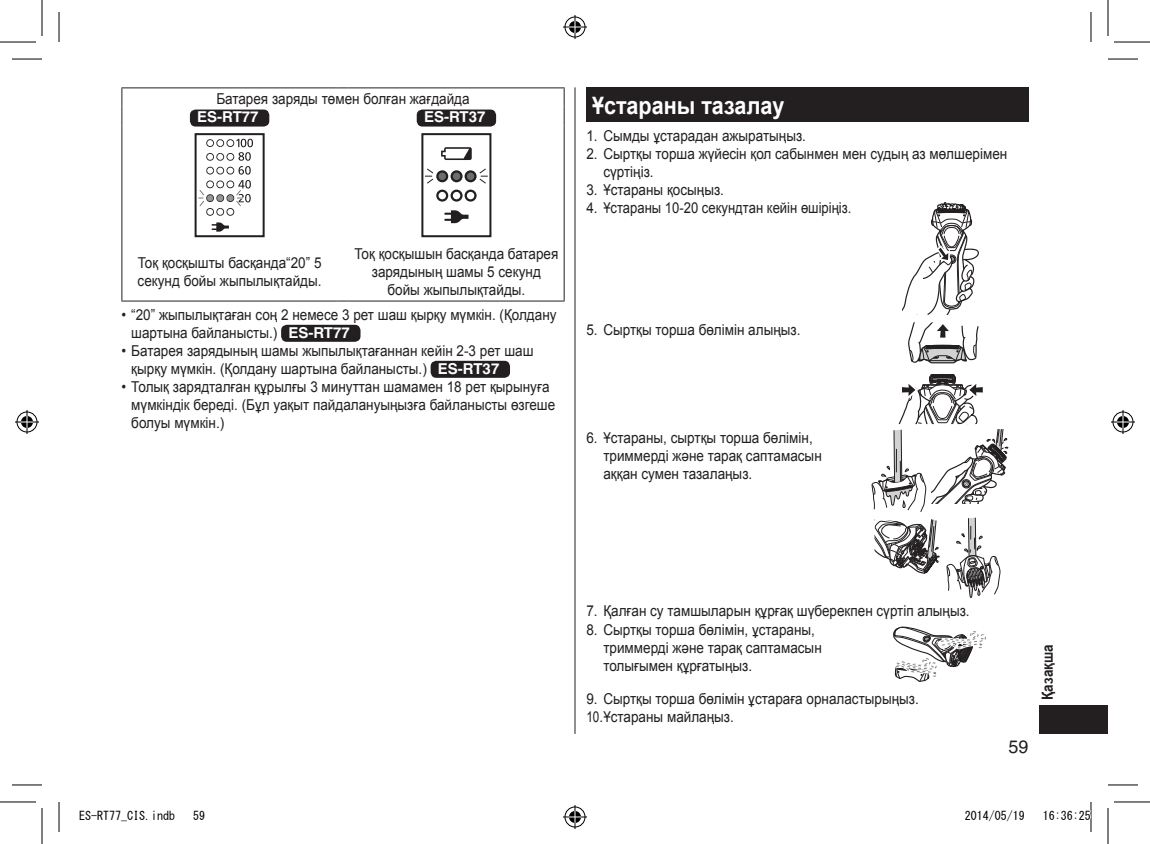
<style>
.page{position:relative;width:1150px;height:844px;background:#fff}
.page>*{position:absolute;margin:0;border:0;box-sizing:border-box;transform-origin:0 0}
.t1{font:700 24px "Arial";color:#fff;scale:.9 1}
.t2{font:18px "Helvetica";color:#231f20}
.t3{font:15px/18px "Arial";color:#231f20;scale:.9 1}
.t4{font:15px "Arial";color:#231f20;scale:.78 1}
.t5{font:700 15px "Helvetica";color:#fff}
.t6{font:700 15px "Arial";color:#231f20;scale:.9 1}
.t7{font:12px "MS Gothic";color:#000}
.s1{font-family:"Helvetica";font-weight:700;color:#fff}
</style>
<div class="page">
<div style="left:1040px;top:705px;width:68px;height:29px;background:#231f20"></div>
<hr style="left:575px;top:87px;width:1px;height:647px;background:#231f20">
<hr style="left:121px;top:87px;width:216px;height:1px;background:#231f20">
<svg style="left:337px;top:87px;width:12px;height:1px"></svg>
<hr style="left:349px;top:87px;width:216px;height:1px;background:#231f20">
<svg style="left:121px;top:88px;width:1px;height:37px"></svg>
<svg style="left:564px;top:88px;width:1px;height:37px"></svg>
<hr style="left:121px;top:125px;width:1px;height:120px;background:#231f20">
<hr style="left:564px;top:125px;width:1px;height:120px;background:#231f20">
<hr style="left:121px;top:245px;width:1px;height:55px;background:#231f20">
<hr style="left:564px;top:245px;width:1px;height:55px;background:#231f20">
<hr style="left:121px;top:300px;width:216px;height:1px;background:#231f20">
<svg style="left:337px;top:300px;width:12px;height:1px"></svg>
<hr style="left:349px;top:300px;width:216px;height:1px;background:#231f20">
<div style="left:190px;top:110px;width:79px;height:17px;background:#231f20;border-radius:6px"></div>
<div style="left:417px;top:110px;width:79px;height:17px;background:#231f20;border-radius:6px"></div>
<div style="left:195px;top:133px;width:70px;height:104px;border:2px solid #231f20"></div>
<svg style="left:212px;top:222px;width:17px;height:10px"></svg>
<svg style="left:197px;top:139px;width:55px;height:77px"></svg>
<div style="left:421px;top:133px;width:70px;height:104px;border:2px solid #231f20"></div>
<svg style="left:444px;top:210px;width:24px;height:13px"></svg>
<svg style="left:441px;top:147px;width:31px;height:13px"></svg>
<div style="left:465px;top:190px;width:12px;height:12px;border:2px solid #231f20;border-radius:50%"></div>
<div style="left:436px;top:190px;width:12px;height:12px;border:2px solid #231f20;border-radius:50%"></div>
<div style="left:451px;top:190px;width:11px;height:12px;border:2px solid #231f20;border-radius:50%"></div>
<svg style="left:425px;top:167px;width:64px;height:18px"></svg>
<div style="left:281px;top:325px;width:79px;height:17px;background:#231f20;border-radius:6px"></div>
<div style="left:431px;top:361px;width:79px;height:17px;background:#231f20;border-radius:6px"></div>
<div style="left:586px;top:87px;width:442px;height:35px;background:#231f20"></div>
<svg style="left:902px;top:202px;width:77px;height:113px"></svg>
<svg style="left:898px;top:373px;width:85px;height:51px"></svg>
<svg style="left:908px;top:322px;width:71px;height:42px"></svg>
<svg style="left:872px;top:430px;width:54px;height:82px"></svg>
<svg style="left:932px;top:430px;width:76px;height:73px"></svg>
<svg style="left:874px;top:519px;width:65px;height:55px"></svg>
<svg style="left:947px;top:517px;width:53px;height:80px"></svg>
<svg style="left:893px;top:626px;width:93px;height:56px"></svg>
<hr style="left:12px;top:59px;width:30px;height:1px;background:#000">
<hr style="left:1108px;top:59px;width:30px;height:1px;background:#000">
<hr style="left:12px;top:784px;width:30px;height:1px;background:#000">
<hr style="left:1108px;top:784px;width:30px;height:1px;background:#000">
<hr style="left:59px;top:12px;width:1px;height:30px;background:#000">
<hr style="left:59px;top:802px;width:1px;height:30px;background:#000">
<hr style="left:1090px;top:12px;width:1px;height:30px;background:#000">
<hr style="left:1090px;top:802px;width:1px;height:30px;background:#000">
<hr style="left:0;top:42px;width:36px;height:1px;background:#000">
<hr style="left:1114px;top:42px;width:36px;height:1px;background:#000">
<hr style="left:0;top:801px;width:36px;height:1px;background:#000">
<hr style="left:1114px;top:801px;width:36px;height:1px;background:#000">
<hr style="left:42px;top:0;width:1px;height:36px;background:#000">
<hr style="left:42px;top:808px;width:1px;height:36px;background:#000">
<hr style="left:1107px;top:0;width:1px;height:36px;background:#000">
<hr style="left:1107px;top:808px;width:1px;height:36px;background:#000">
<svg style="left:563px;top:15px;width:24px;height:24px"></svg>
<svg style="left:563px;top:805px;width:24px;height:24px"></svg>
<svg style="left:15px;top:410px;width:24px;height:24px"></svg>
<svg style="left:1111px;top:410px;width:24px;height:24px"></svg>
<svg style="left:1090px;top:809px;width:1px;height:12px"></svg>
<p class="t3" style="left:216px;top:89px;width:283px">Батарея заряды төмен болған жағдайда</p>
<p class="t5" style="left:197px;top:108px;width:63px">ES‑RT77</p>
<p class="t5" style="left:424px;top:108px;width:63px">ES‑RT37</p>
<p class="t3" style="left:138px;top:254px;width:206px">Тоқ қосқышты басқанда“20” 5 секунд бойы жыпылықтайды.</p>
<p class="t3" style="left:354px;top:245px;width:228px;text-align:center">Тоқ қосқышын басқанда батарея зарядының шамы 5 секунд бойы жыпылықтайды.</p>
<p class="t3" style="left:131px;top:305px;width:474px;text-indent:-10px">• “20” жыпылықтаған соң 2 немесе 3 рет шаш қырқу мүмкін. (Қолдану шартына байланысты.) <span class="s1">ES‑RT77</span></p>
<p class="t3" style="left:131px;top:341px;width:448px;text-indent:-10px">• Батарея зарядының шамы жыпылықтағаннан кейін 2-3 рет шаш қырқу мүмкін. (Қолдану шартына байланысты.) <span class="s1">ES‑RT37</span></p>
<p class="t3" style="left:131px;top:377px;width:473px;text-indent:-10px">• Толық зарядталған құрылғы 3 минуттан шамамен 18 рет қырынуға мүмкіндік береді. (Бұл уақыт пайдалануыңызға байланысты өзгеше болуы мүмкін.)</p>
<h1 class="t1" style="left:592px;top:89px;width:215px">Ұстараны тазалау</h1>
<p class="t3" style="left:586px;top:127px;width:246px">1. Сымды ұстарадан ажыратыңыз.</p>
<p class="t3" style="left:603px;top:145px;width:450px;text-indent:-17px">2. Сыртқы торша жүйесін қол сабынмен мен судың аз мөлшерімен сүртіңіз.</p>
<p class="t3" style="left:586px;top:181px;width:154px">3. Ұстараны қосыңыз.</p>
<p class="t3" style="left:586px;top:199px;width:296px">4. Ұстараны 10-20 секундтан кейін өшіріңіз.</p>
<p class="t3" style="left:586px;top:321px;width:239px">5. Сыртқы торша бөлімін алыңыз.</p>
<p class="t3" style="left:603px;top:428px;width:244px;text-indent:-17px">6. Ұстараны, сыртқы торша бөлімін, триммерді және тарақ саптамасын аққан сумен тазалаңыз.</p>
<p class="t3" style="left:586px;top:602px;width:427px">7. Қалған су тамшыларын құрғақ шүберекпен сүртіп алыңыз.</p>
<p class="t3" style="left:603px;top:620px;width:244px;text-indent:-17px">8. Сыртқы торша бөлімін, ұстараны, триммерді және тарақ саптамасын толығымен құрғатыңыз.</p>
<p class="t3" style="left:586px;top:690px;width:371px">9. Сыртқы торша бөлімін ұстараға орналастырыңыз.</p>
<p class="t4" style="left:586px;top:707px;width:191px">10. Ұстараны майлаңыз.</p>
<p class="t6" style="left:1038px;top:700px;width:63px;rotate:-90deg">Қазақша</p>
<p class="t2" style="left:1008px;top:736px;width:22px">59</p>
<p class="t7" style="left:79px;top:809px;width:97px">ES-RT77_CIS.indb</p>
<p class="t7" style="left:193px;top:809px;width:13px">59</p>
<p class="t7" style="left:965px;top:809px;width:61px">2014/05/19</p>
<p class="t7" style="left:1043px;top:809px;width:49px">16:36:25</p>
</div>
